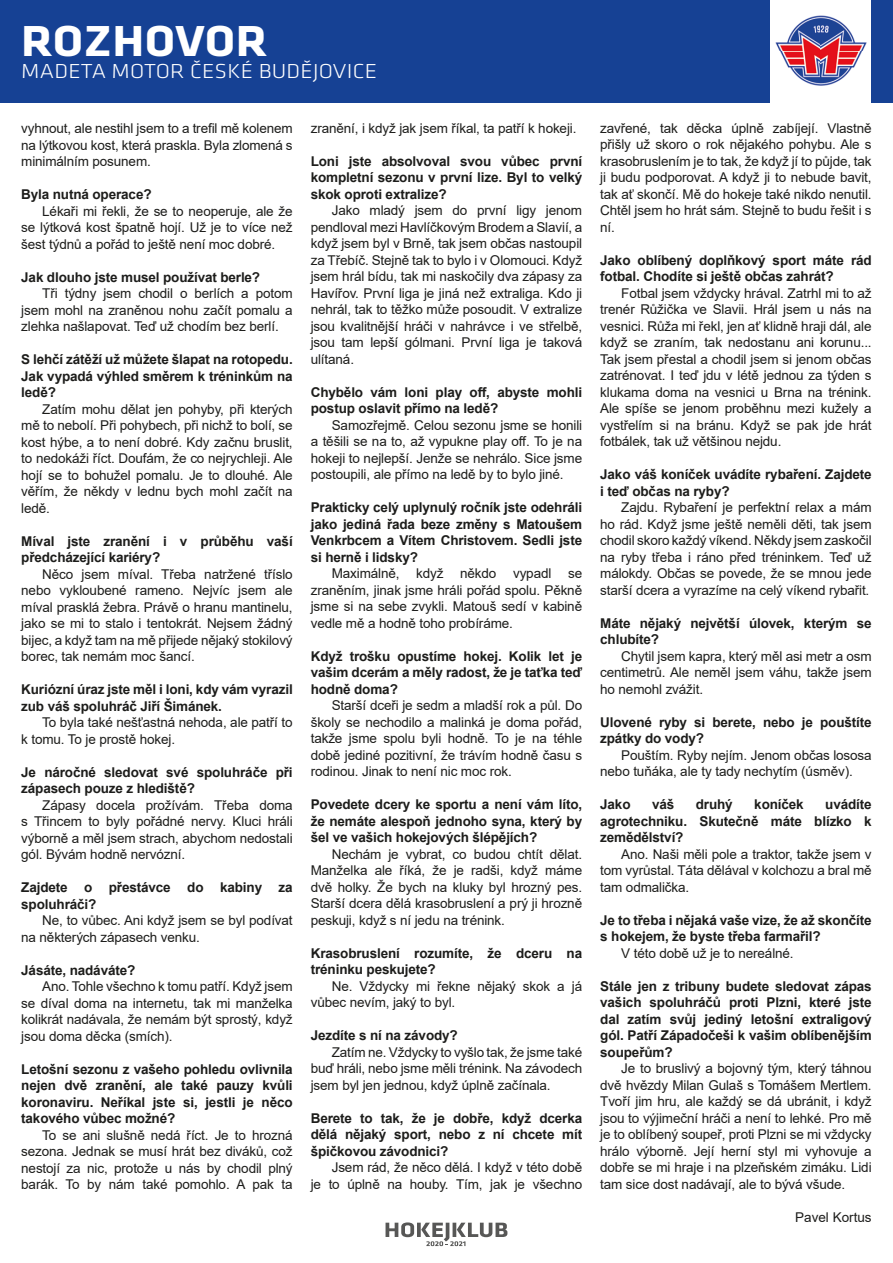
<style>
.page{position:relative;width:893px;height:1263px;background:#fff}
.page>*{position:absolute;margin:0;border:0;box-sizing:border-box;transform-origin:0 0}
.t1{font:700 45px "Klavika";letter-spacing:.01em;color:#fff;scale:1.1 1}
.t2{font:300 21px "Klavika";letter-spacing:.01em;color:#fff;scale:1.1 1}
.t3{font:13.5px/16.5px "Arial";letter-spacing:-.01em;color:#1d1d1b;text-align:justify}
.t4{font:700 13.5px/16.5px "Arial";letter-spacing:-.01em;color:#1d1d1b}
</style>
<div class="page">
<div style="left:0;top:0;width:770px;height:102px;background:#164194"></div>
<img style="left:775px;top:15px;width:92px;height:71px">
<div style="left:872px;top:0;width:21px;height:102px;background:#164194"></div>
<svg style="left:386px;top:1222px;width:121px;height:24px"></svg>
<h1 class="t1" style="left:21px;top:16px;width:225px">ROZHOVOR</h1>
<h2 class="t2" style="left:21px;top:59px;width:325px">MADETA MOTOR ČESKÉ BUDĚJOVICE</h2>
<p class="t3" style="left:21px;top:120px;width:273px">vyhnout, ale nestihl jsem to a trefil mě kolenem na lýtkovou kost, která praskla. Byla zlomená s minimálním posunem.</p>
<p class="t4" style="left:21px;top:186px;width:132px">Byla nutná operace?</p>
<p class="t3" style="left:21px;top:203px;width:273px;text-indent:21px">Lékaři mi řekli, že se to neoperuje, ale že se lýtková kost špatně hojí. Už je to více než šest týdnů a pořád to ještě není moc dobré.</p>
<p class="t4" style="left:21px;top:269px;width:240px">Jak dlouho jste musel používat berle?</p>
<p class="t3" style="left:21px;top:285px;width:273px;text-indent:21px">Tři týdny jsem chodil o berlích a potom jsem mohl na zraněnou nohu začít pomalu a zlehka našlapovat. Teď už chodím bez berlí.</p>
<p class="t4" style="left:21px;top:351px;width:273px;text-align:justify">S lehčí zátěží už můžete šlapat na rotopedu.<br>Jak vypadá výhled směrem k tréninkům na ledě?</p>
<p class="t3" style="left:21px;top:401px;width:273px;text-indent:21px">Zatím mohu dělat jen pohyby, při kterých mě to nebolí. Při pohybech, při nichž to bolí, se kost hýbe, a to není dobré. Kdy začnu bruslit, to nedokáži říct. Doufám, že co nejrychleji. Ale hojí se to bohužel pomalu. Je to dlouhé. Ale věřím, že někdy v lednu bych mohl začít na ledě.</p>
<p class="t4" style="left:21px;top:533px;width:273px">Míval jste zranění i v průběhu vaší předcházející kariéry?</p>
<p class="t3" style="left:21px;top:565px;width:273px;text-indent:21px">Něco jsem míval. Třeba natržené tříslo nebo vykloubené rameno. Nejvíc jsem ale míval prasklá žebra. Právě o hranu mantinelu, jako se mi to stalo i tentokrát. Nejsem žádný bijec, a když tam na mě přijede nějaký stokilový borec, tak nemám moc šancí.</p>
<p class="t4" style="left:21px;top:681px;width:273px">Kuriózní úraz jste měl i loni, kdy vám vyrazil zub váš spoluhráč Jiří Šimánek.</p>
<p class="t3" style="left:21px;top:714px;width:273px;text-indent:21px">To byla také nešťastná nehoda, ale patří to k tomu. To je prostě hokej.</p>
<p class="t4" style="left:21px;top:764px;width:273px">Je náročné sledovat své spoluhráče při zápasech pouze z hlediště?</p>
<p class="t3" style="left:21px;top:796px;width:273px;text-indent:21px">Zápasy docela prožívám. Třeba doma s Třincem to byly pořádné nervy. Kluci hráli výborně a měl jsem strach, abychom nedostali gól. Bývám hodně nervózní.</p>
<p class="t4" style="left:21px;top:879px;width:273px">Zajdete o přestávce do kabiny za spoluhráči?</p>
<p class="t3" style="left:21px;top:912px;width:273px;text-indent:21px">Ne, to vůbec. Ani když jsem se byl podívat na některých zápasech venku.</p>
<p class="t4" style="left:21px;top:962px;width:116px">Jásáte, nadáváte?</p>
<p class="t3" style="left:21px;top:978px;width:273px;text-indent:21px">Ano. Tohle všechno k tomu patří. Když jsem se díval doma na internetu, tak mi manželka kolikrát nadávala, že nemám být sprostý, když jsou doma děcka (smích).</p>
<p class="t4" style="left:21px;top:1061px;width:273px;text-align:justify">Letošní sezonu z vašeho pohledu ovlivnila nejen dvě zranění, ale také pauzy kvůli koronaviru. Neříkal jste si, jestli je něco takového vůbec možné?</p>
<p class="t3" style="left:21px;top:1126px;width:273px;text-indent:21px">To se ani slušně nedá říct. Je to hrozná sezona. Jednak se musí hrát bez diváků, což nestojí za nic, protože u nás by chodil plný barák. To by nám také pomohlo. A pak ta</p>
<p class="t3" style="left:311px;top:120px;width:267px">zranění, i když jak jsem říkal, ta patří k hokeji.</p>
<p class="t4" style="left:311px;top:153px;width:273px;text-align:justify">Loni jste absolvoval svou vůbec první kompletní sezonu v první lize. Byl to velký skok oproti extralize?</p>
<p class="t3" style="left:311px;top:202px;width:273px;text-indent:21px">Jako mladý jsem do první ligy jenom pendloval mezi Havlíčkovým Brodem a Slavií, a když jsem byl v Brně, tak jsem občas nastoupil za Třebíč. Stejně tak to bylo i v Olomouci. Když jsem hrál bídu, tak mi naskočily dva zápasy za Havířov. První liga je jiná než extraliga. Kdo ji nehrál, tak to těžko může posoudit. V extralize jsou kvalitnější hráči v nahrávce i ve střelbě, jsou tam lepší gólmani. První liga je taková ulítaná.</p>
<p class="t4" style="left:311px;top:384px;width:273px">Chybělo vám loni play off, abyste mohli postup oslavit přímo na ledě?</p>
<p class="t3" style="left:311px;top:417px;width:273px;text-indent:21px">Samozřejmě. Celou sezonu jsme se honili a těšili se na to, až vypukne play off. To je na hokeji to nejlepší. Jenže se nehrálo. Sice jsme postoupili, ale přímo na ledě by to bylo jiné.</p>
<p class="t4" style="left:311px;top:500px;width:273px;text-align:justify">Prakticky celý uplynulý ročník jste odehráli jako jediná řada beze změny s Matoušem Venkrbcem a Vítem Christovem. Sedli jste si herně i lidsky?</p>
<p class="t3" style="left:311px;top:565px;width:273px;text-indent:21px">Maximálně, když někdo vypadl se zraněním, jinak jsme hráli pořád spolu. Pěkně jsme si na sebe zvykli. Matouš sedí v kabině vedle mě a hodně toho probíráme.</p>
<p class="t4" style="left:311px;top:648px;width:273px;text-align:justify">Když trošku opustíme hokej. Kolik let je vašim dcerám a měly radost, že je taťka teď hodně doma?</p>
<p class="t3" style="left:311px;top:697px;width:273px;text-indent:21px">Starší dceři je sedm a mladší rok a půl. Do školy se nechodilo a malinká je doma pořád, takže jsme spolu byli hodně. To je na téhle době jediné pozitivní, že trávím hodně času s rodinou. Jinak to není nic moc rok.</p>
<p class="t4" style="left:311px;top:796px;width:273px;text-align:justify">Povedete dcery ke sportu a není vám líto, že nemáte alespoň jednoho syna, který by šel ve vašich hokejových šlépějích?</p>
<p class="t3" style="left:311px;top:846px;width:273px;text-indent:21px">Nechám je vybrat, co budou chtít dělat.<br>Manželka ale říká, že je radši, když máme dvě holky. Že bych na kluky byl hrozný pes.<br>Starší dcera dělá krasobruslení a prý ji hrozně peskuji, když s ní jedu na trénink.</p>
<p class="t4" style="left:311px;top:945px;width:273px">Krasobruslení rozumíte, že dceru na tréninku peskujete?</p>
<p class="t3" style="left:311px;top:978px;width:273px;text-indent:21px">Ne. Vždycky mi řekne nějaký skok a já vůbec nevím, jaký to byl.</p>
<p class="t4" style="left:311px;top:1027px;width:149px">Jezdíte s ní na závody?</p>
<p class="t3" style="left:311px;top:1044px;width:273px;text-indent:21px">Zatím ne. Vždycky to vyšlo tak, že jsme také buď hráli, nebo jsme měli trénink. Na závodech jsem byl jen jednou, když úplně začínala.</p>
<p class="t4" style="left:311px;top:1110px;width:273px;text-align:justify">Berete to tak, že je dobře, když dcerka dělá nějaký sport, nebo z ní chcete mít špičkovou závodnici?</p>
<p class="t3" style="left:311px;top:1159px;width:273px;text-align:right">Jsem rád, že něco dělá. I když v této době<br>je to úplně na houby. Tím, jak je všechno</p>
<p class="t3" style="left:600px;top:120px;width:273px">zavřené, tak děcka úplně zabíjejí. Vlastně přišly už skoro o rok nějakého pohybu. Ale s krasobruslením je to tak, že když jí to půjde, tak ji budu podporovat. A když ji to nebude bavit, tak ať skončí. Mě do hokeje také nikdo nenutil.<br>Chtěl jsem ho hrát sám. Stejně to budu řešit i s ní.</p>
<p class="t4" style="left:600px;top:252px;width:273px">Jako oblíbený doplňkový sport máte rád fotbal. Chodíte si ještě občas zahrát?</p>
<p class="t3" style="left:600px;top:285px;width:273px;text-indent:21px">Fotbal jsem vždycky hrával. Zatrhl mi to až trenér Růžička ve Slavii. Hrál jsem u nás na vesnici. Růža mi řekl, jen ať klidně hraji dál, ale když se zraním, tak nedostanu ani korunu...<br>Tak jsem přestal a chodil jsem si jenom občas zatrénovat. I teď jdu v létě jednou za týden s klukama doma na vesnici u Brna na trénink.<br>Ale spíše se jenom proběhnu mezi kužely a vystřelím si na bránu. Když se pak jde hrát fotbálek, tak už většinou nejdu.</p>
<p class="t4" style="left:600px;top:466px;width:273px">Jako váš koníček uvádíte rybaření. Zajdete i teď občas na ryby?</p>
<p class="t3" style="left:600px;top:499px;width:273px;text-indent:21px">Zajdu. Rybaření je perfektní relax a mám ho rád. Když jsme ještě neměli děti, tak jsem chodil skoro každý víkend. Někdy jsem zaskočil na ryby třeba i ráno před tréninkem. Teď už málokdy. Občas se povede, že se mnou jede starší dcera a vyrazíme na celý víkend rybařit.</p>
<p class="t4" style="left:600px;top:615px;width:273px">Máte nějaký největší úlovek, kterým se chlubíte?</p>
<p class="t3" style="left:600px;top:648px;width:273px;text-indent:21px">Chytil jsem kapra, který měl asi metr a osm centimetrů. Ale neměl jsem váhu, takže jsem ho nemohl zvážit.</p>
<p class="t4" style="left:600px;top:714px;width:273px">Ulovené ryby si berete, nebo je pouštíte zpátky do vody?</p>
<p class="t3" style="left:600px;top:747px;width:273px;text-indent:21px">Pouštím. Ryby nejím. Jenom občas lososa nebo tuňáka, ale ty tady nechytím (úsměv).</p>
<p class="t4" style="left:600px;top:796px;width:32px">Jako</p>
<p class="t4" style="left:652px;top:796px;width:24px">váš</p>
<p class="t4" style="left:696px;top:796px;width:38px">druhý</p>
<p class="t4" style="left:754px;top:796px;width:51px">koníček</p>
<p class="t4" style="left:600px;top:796px;width:273px;text-align:justify;text-indent:225px">uvádíte agrotechniku. Skutečně máte blízko k zemědělství?</p>
<p class="t3" style="left:600px;top:846px;width:273px;text-indent:21px">Ano. Naši měli pole a traktor, takže jsem v tom vyrůstal. Táta dělával v kolchozu a bral mě tam odmalička.</p>
<p class="t4" style="left:600px;top:912px;width:273px">Je to třeba i nějaká vaše vize, že až skončíte s hokejem, že byste třeba farmařil?</p>
<p class="t3" style="left:621px;top:945px;width:174px">V této době už je to nereálné.</p>
<p class="t4" style="left:600px;top:978px;width:273px;text-align:justify">Stále jen z tribuny budete sledovat zápas vašich spoluhráčů proti Plzni, které jste dal zatím svůj jediný letošní extraligový gól. Patří Západočeši k vašim oblíbenějším soupeřům?</p>
<p class="t3" style="left:600px;top:1060px;width:273px;text-indent:21px">Je to bruslivý a bojovný tým, který táhnou dvě hvězdy Milan Gulaš s Tomášem Mertlem.<br>Tvoří jim hru, ale každý se dá ubránit, i když jsou to výjimeční hráči a není to lehké. Pro mě je to oblíbený soupeř, proti Plzni se mi vždycky hrálo výborně. Její herní styl mi vyhovuje a dobře se mi hraje i na plzeňském zimáku. Lidi tam sice dost nadávají, ale to bývá všude.</p>
<p class="t3" style="left:795px;top:1209px;width:78px">Pavel Kortus</p>
</div>
